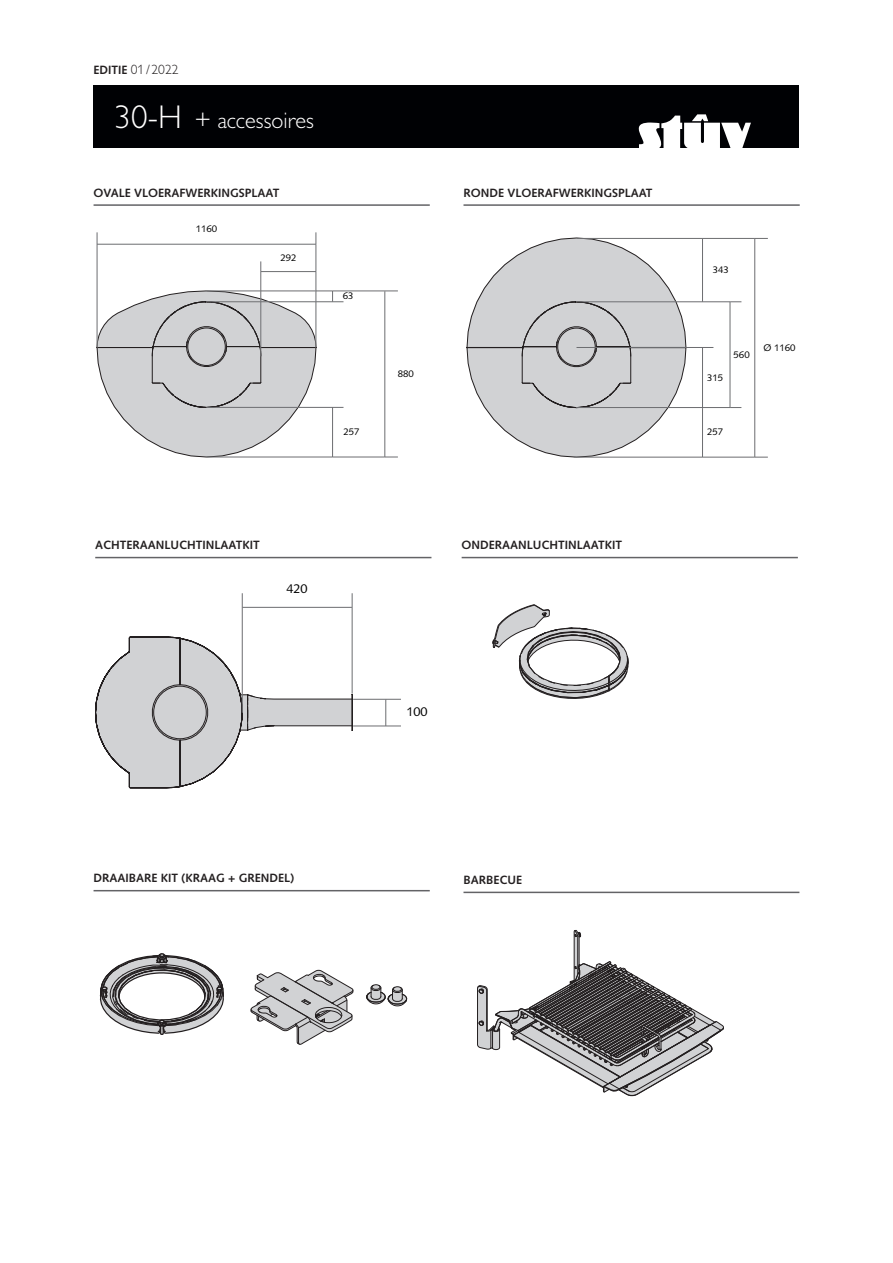
<style>
.page{position:relative;width:893px;height:1263px;background:#fff}
.page>*{position:absolute;margin:0;border:0;box-sizing:border-box;transform-origin:0 0}
.t1{font:300 22.5px "Gill Sans MT Pro";color:#fff}
.t2{font:300 13.5px "Gill Sans MT Pro";color:#231f20}
.t3{font:12.75px "Syntax LTCE";color:#000001}
.t4{font:700 12px "Syntax LT Std";color:#231f20}
.t5{font:9.6px "Syntax LT Std";color:#000001}
.t6{font:9.6px "Syntax LTCE";color:#000001}
.s1{font-family:"Syntax LT Std";font-weight:700;font-size:12px}
.s2{font-size:33px}
.s3{font-size:25.5px}
.s4{font-family:"Syntax LT Std"}
</style>
<div class="page">
<div style="left:94px;top:85px;width:705px;height:63px;background:#000104"></div>
<svg style="left:639px;top:114px;width:112px;height:34px"></svg>
<svg style="left:477px;top:930px;width:247px;height:167px"></svg>
<hr style="left:353px;top:699px;width:48px;height:1px;background:#6c6d70">
<hr style="left:353px;top:726px;width:48px;height:1px;background:#6c6d70">
<svg style="left:385px;top:699px;width:1px;height:27px"></svg>
<hr style="left:352px;top:593px;width:1px;height:101px;background:#6c6d70">
<hr style="left:242px;top:593px;width:1px;height:120px;background:#6c6d70">
<hr style="left:242px;top:607px;width:110px;height:1px;background:#6c6d70">
<svg style="left:95px;top:636px;width:284px;height:153px"></svg>
<svg style="left:99px;top:953px;width:125px;height:82px"></svg>
<svg style="left:366px;top:984px;width:42px;height:22px"></svg>
<svg style="left:250px;top:969px;width:104px;height:76px"></svg>
<svg style="left:492px;top:604px;width:137px;height:95px"></svg>
<svg style="left:96px;top:289px;width:222px;height:169px"></svg>
<div style="left:188px;top:328px;width:38px;height:38px;border:1px solid #231f20;border-radius:50%"></div>
<hr style="left:207px;top:291px;width:191px;height:1px;background:#6c6d70">
<hr style="left:97px;top:232px;width:1px;height:115px;background:#6c6d70">
<hr style="left:316px;top:232px;width:1px;height:115px;background:#6c6d70">
<hr style="left:261px;top:261px;width:1px;height:95px;background:#6c6d70">
<hr style="left:207px;top:457px;width:191px;height:1px;background:#6c6d70">
<hr style="left:207px;top:301px;width:136px;height:1px;background:#6c6d70">
<hr style="left:97px;top:244px;width:219px;height:1px;background:#6c6d70">
<hr style="left:261px;top:271px;width:55px;height:1px;background:#6c6d70">
<hr style="left:207px;top:407px;width:136px;height:1px;background:#6c6d70">
<hr style="left:332px;top:407px;width:1px;height:50px;background:#6c6d70">
<hr style="left:385px;top:291px;width:1px;height:166px;background:#6c6d70">
<svg style="left:466px;top:237px;width:220px;height:221px"></svg>
<svg style="left:522px;top:301px;width:234px;height:107px"></svg>
<div style="left:557px;top:328px;width:38px;height:38px;border:1px solid #231f20;border-radius:50%"></div>
<hr style="left:576px;top:238px;width:192px;height:1px;background:#6c6d70">
<hr style="left:574px;top:457px;width:194px;height:1px;background:#6c6d70">
<hr style="left:576px;top:301px;width:165px;height:1px;background:#6c6d70">
<hr style="left:576px;top:407px;width:165px;height:1px;background:#6c6d70">
<hr style="left:702px;top:348px;width:1px;height:60px;background:#6c6d70">
<hr style="left:702px;top:408px;width:1px;height:49px;background:#6c6d70">
<hr style="left:702px;top:238px;width:1px;height:64px;background:#6c6d70">
<hr style="left:730px;top:302px;width:1px;height:106px;background:#6c6d70">
<hr style="left:754px;top:238px;width:1px;height:219px;background:#6c6d70">
<hr style="left:576px;top:347px;width:137px;height:1px;background:#6c6d70">
<hr style="left:94px;top:204px;width:336px;height:2px;background:#636366">
<hr style="left:463px;top:204px;width:337px;height:2px;background:#636366">
<hr style="left:463px;top:892px;width:336px;height:1px;background:#636366">
<hr style="left:94px;top:890px;width:336px;height:1px;background:#636366">
<hr style="left:95px;top:557px;width:336px;height:1px;background:#636366">
<hr style="left:462px;top:557px;width:336px;height:1px;background:#636366">
<p class="t2" style="left:94px;top:62px;width:87px"><span class="s1">EDITIE</span> 01/ 2022</p>
<h1 class="t1" style="left:115px;top:107px;width:201px"><span class="s2">30-H</span> <span class="s3">+</span> accessoires</h1>
<p class="t4" style="left:94px;top:186px;width:187px">OVALE VLOERAFWERKINGSPLAAT</p>
<p class="t4" style="left:463px;top:186px;width:191px">RONDE VLOERAFWERKINGSPLAAT</p>
<p class="t6" style="left:196px;top:223px;width:23px">1160</p>
<p class="t5" style="left:280px;top:252px;width:18px">292</p>
<p class="t5" style="left:343px;top:290px;width:12px">63</p>
<p class="t5" style="left:343px;top:426px;width:18px">257</p>
<p class="t5" style="left:398px;top:368px;width:18px">880</p>
<p class="t4" style="left:95px;top:538px;width:166px">ACHTERAANLUCHTINLAATKIT</p>
<p class="t4" style="left:462px;top:538px;width:162px">ONDERAANLUCHTINLAATKIT</p>
<p class="t3" style="left:286px;top:581px;width:23px">420</p>
<p class="t3" style="left:406px;top:704px;width:23px">100</p>
<p class="t5" style="left:713px;top:264px;width:18px">343</p>
<p class="t5" style="left:707px;top:372px;width:18px">315</p>
<p class="t5" style="left:734px;top:348px;width:18px">560</p>
<p class="t6" style="left:763px;top:342px;width:34px"><span class="s4">Ø</span> 1160</p>
<p class="t5" style="left:707px;top:426px;width:18px">257</p>
<p class="t4" style="left:94px;top:871px;width:202px">DRAAIBARE KIT (KRAAG + GRENDEL)</p>
<p class="t4" style="left:463px;top:873px;width:60px">BARBECUE</p>
</div>
